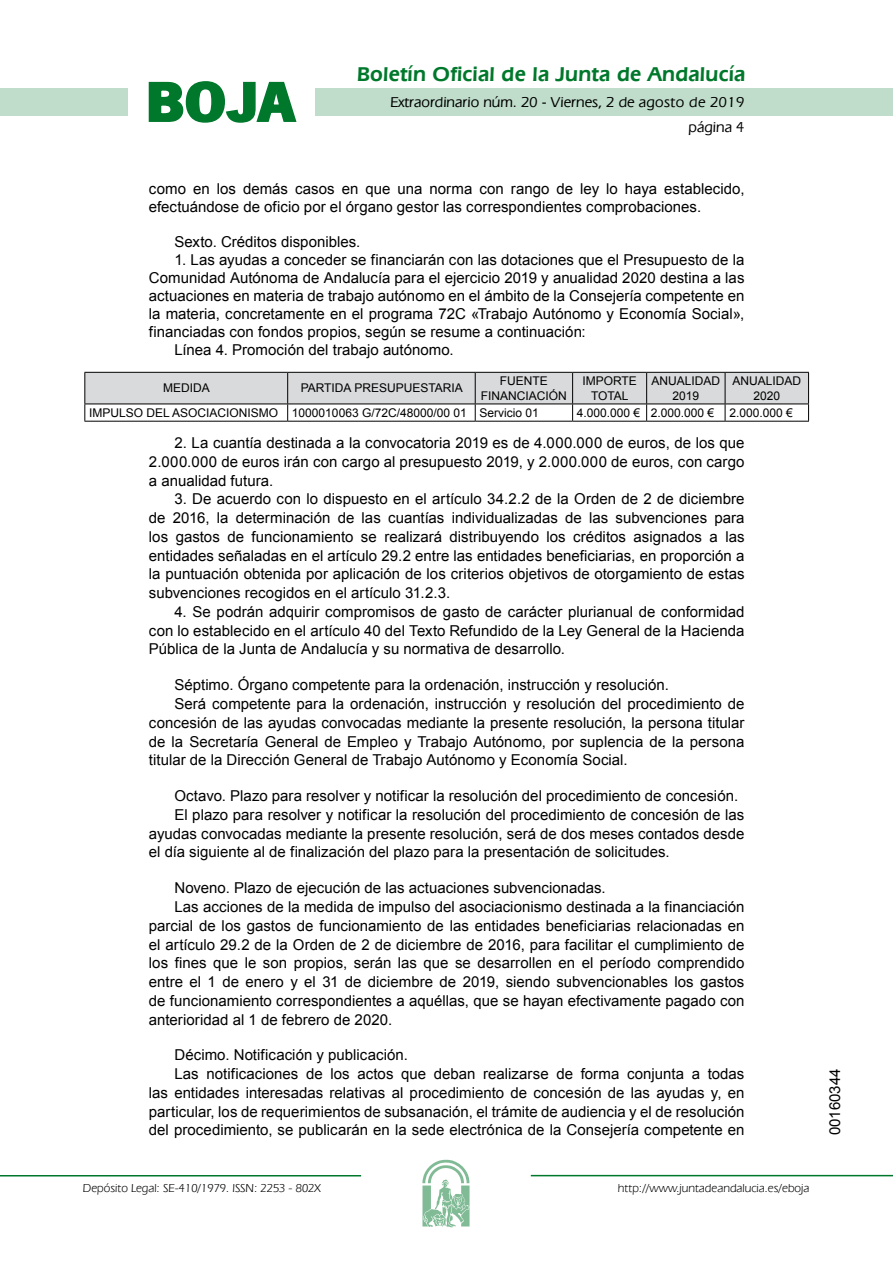
<style>
.page{position:relative;width:893px;height:1263px;background:#fff}
.page>*{position:absolute;margin:0;border:0;box-sizing:border-box;transform-origin:0 0}
.t1{font:700 57.75px "News Got T";color:#00782c;scale:1.14 1}
.t2{font:600 21px "Eras IT Cby BT";letter-spacing:.01em;color:#00782c}
.t3{font:15px/18.8px "Arial";color:#000;text-align:justify}
.t4{font:500 15px/24.5px "Eras IT Cby BT";color:#000}
.t5{font:12px/14.4px "Arial";color:#000;text-align:center}
.t6{font:12px "Eras IT Cby BT";color:#000}
</style>
<div class="page">
<div style="left:315px;top:88px;width:577px;height:28px;background:#bfddca"></div>
<div style="left:0;top:88px;width:128px;height:28px;background:#bfddca"></div>
<hr style="left:0;top:1175px;width:361px;height:2px;background:#00782c">
<svg style="left:422px;top:1159px;width:47px;height:68px"></svg>
<hr style="left:531px;top:1175px;width:361px;height:1px;background:#00782c">
<svg style="left:148px;top:81px;width:149px;height:42px"></svg>
<svg style="left:84px;top:372px;width:725px;height:49px"></svg>
<hr style="left:84px;top:421px;width:204px;height:1px;background:#000">
<hr style="left:288px;top:421px;width:187px;height:1px;background:#000">
<hr style="left:475px;top:421px;width:97px;height:1px;background:#000">
<hr style="left:572px;top:421px;width:74px;height:1px;background:#000">
<hr style="left:646px;top:421px;width:79px;height:1px;background:#000">
<hr style="left:725px;top:421px;width:84px;height:1px;background:#000">
<h1 class="t1" style="left:145px;top:68px;width:133px">BOJA</h1>
<h2 class="t2" style="left:357px;top:62px;width:390px">Boletín Oficial de la Junta de Andalucía</h2>
<p class="t4" style="left:688px;top:90px;width:57px;text-indent:-298px">Extraordinario núm. 20 - Viernes, 2 de agosto de 2019 página</p>
<p class="t3" style="left:149px;top:180px;width:597px;line-height:18px">como en los demás casos en que una norma con rango de ley lo haya establecido, efectuándose de oficio por el órgano gestor las correspondientes comprobaciones.</p>
<p class="t3" style="left:174px;top:232px;width:187px">Sexto. Créditos disponibles.</p>
<p class="t3" style="left:174px;top:250px;width:571px">1. Las ayudas a conceder se financiarán con las dotaciones que el Presupuesto de la</p>
<p class="t3" style="left:149px;top:268px;width:597px">Comunidad Autónoma de Andalucía para el ejercicio 2019 y anualidad 2020 destina a las</p>
<p class="t3" style="left:149px;top:286px;width:597px">actuaciones en materia de trabajo autónomo en el ámbito de la Consejería competente en</p>
<p class="t3" style="left:149px;top:304px;width:597px">la materia, concretamente en el programa 72C «Trabajo Autónomo y Economía Social»,</p>
<p class="t3" style="left:149px;top:322px;width:438px">financiadas con fondos propios, según se resume a continuación:</p>
<p class="t3" style="left:174px;top:340px;width:281px">Línea 4. Promoción del trabajo autónomo.</p>
<p class="t5" style="left:163px;top:381px;width:48px">MEDIDA</p>
<p class="t5" style="left:301px;top:381px;width:164px">PARTIDA PRESUPUESTARIA</p>
<p class="t5" style="left:481px;top:374px;width:88px">FUENTE<br>FINANCIACIÓN</p>
<p class="t5" style="left:582px;top:374px;width:56px">IMPORTE<br>TOTAL</p>
<p class="t5" style="left:651px;top:374px;width:70px">ANUALIDAD<br>2019</p>
<p class="t5" style="left:732px;top:374px;width:70px">ANUALIDAD<br>2020</p>
<p class="t5" style="left:89px;top:406px;width:451px">IMPULSO DEL ASOCIACIONISMO 1000010063 G/72C/48000/00 01 Servicio 01</p>
<p class="t5" style="left:577px;top:406px;width:139px">4.000.000 € 2.000.000 €</p>
<p class="t5" style="left:729px;top:406px;width:65px">2.000.000 €</p>
<p class="t3" style="left:149px;top:434px;width:597px;text-indent:26px">2. La cuantía destinada a la convocatoria 2019 es de 4.000.000 de euros, de los que 2.000.000 de euros irán con cargo al presupuesto 2019, y 2.000.000 de euros, con cargo a anualidad futura.</p>
<p class="t3" style="left:149px;top:490px;width:597px;text-indent:26px">3. De acuerdo con lo dispuesto en el artículo 34.2.2 de la Orden de 2 de diciembre de 2016, la determinación de las cuantías individualizadas de las subvenciones para los gastos de funcionamiento se realizará distribuyendo los créditos asignados a las entidades señaladas en el artículo 29.2 entre las entidades beneficiarias, en proporción a la puntuación obtenida por aplicación de los criterios objetivos de otorgamiento de estas subvenciones recogidos en el artículo 31.2.3.</p>
<p class="t3" style="left:149px;top:602px;width:597px;text-indent:26px">4. Se podrán adquirir compromisos de gasto de carácter plurianual de conformidad con lo establecido en el artículo 40 del Texto Refundido de la Ley General de la Hacienda Pública de la Junta de Andalucía y su normativa de desarrollo.</p>
<p class="t3" style="left:174px;top:676px;width:496px">Séptimo. Órgano competente para la ordenación, instrucción y resolución.</p>
<p class="t3" style="left:174px;top:695px;width:571px">Será competente para la ordenación, instrucción y resolución del procedimiento de</p>
<p class="t3" style="left:149px;top:713px;width:597px">concesión de las ayudas convocadas mediante la presente resolución, la persona titular</p>
<p class="t3" style="left:149px;top:732px;width:597px">de la Secretaría General de Empleo y Trabajo Autónomo, por suplencia de la persona</p>
<p class="t3" style="left:149px;top:751px;width:480px">titular de la Dirección General de Trabajo Autónomo y Economía Social.</p>
<p class="t3" style="left:174px;top:787px;width:565px">Octavo. Plazo para resolver y notificar la resolución del procedimiento de concesión.</p>
<p class="t3" style="left:174px;top:805px;width:571px">El plazo para resolver y notificar la resolución del procedimiento de concesión de las</p>
<p class="t3" style="left:149px;top:824px;width:597px">ayudas convocadas mediante la presente resolución, será de dos meses contados desde</p>
<p class="t3" style="left:149px;top:843px;width:522px">el día siguiente al de finalización del plazo para la presentación de solicitudes.</p>
<p class="t3" style="left:174px;top:879px;width:433px">Noveno. Plazo de ejecución de las actuaciones subvencionadas.</p>
<p class="t3" style="left:174px;top:897px;width:571px">Las acciones de la medida de impulso del asociacionismo destinada a la financiación</p>
<p class="t3" style="left:149px;top:916px;width:597px">parcial de los gastos de funcionamiento de las entidades beneficiarias relacionadas en</p>
<p class="t3" style="left:149px;top:935px;width:597px">el artículo 29.2 de la Orden de 2 de diciembre de 2016, para facilitar el cumplimiento de</p>
<p class="t3" style="left:149px;top:954px;width:597px">los fines que le son propios, serán las que se desarrollen en el período comprendido</p>
<p class="t3" style="left:149px;top:973px;width:597px">entre el 1 de enero y el 31 de diciembre de 2019, siendo subvencionables los gastos</p>
<p class="t3" style="left:149px;top:991px;width:597px">de funcionamiento correspondientes a aquéllas, que se hayan efectivamente pagado con</p>
<p class="t3" style="left:149px;top:1010px;width:245px">anterioridad al 1 de febrero de 2020.</p>
<p class="t3" style="left:174px;top:1046px;width:235px">Décimo. Notificación y publicación.</p>
<p class="t3" style="left:174px;top:1065px;width:571px">Las notificaciones de los actos que deban realizarse de forma conjunta a todas</p>
<p class="t3" style="left:149px;top:1083px;width:597px">las entidades interesadas relativas al procedimiento de concesión de las ayudas y, en</p>
<p class="t3" style="left:149px;top:1102px;width:597px">particular, los de requerimientos de subsanación, el trámite de audiencia y el de resolución</p>
<p class="t3" style="left:149px;top:1121px;width:597px">del procedimiento, se publicarán en la sede electrónica de la Consejería competente en</p>
<p class="t6" style="left:83px;top:1181px;width:239px">Depósito Legal: SE-410/1979. ISSN: 2253 - 802X</p>
<p class="t6" style="left:618px;top:1181px;width:193px">http://www.juntadeandalucia.es/eboja</p>
<p class="t3" style="left:825px;top:1135px;width:68px;rotate:-90deg">00160344</p>
</div>
